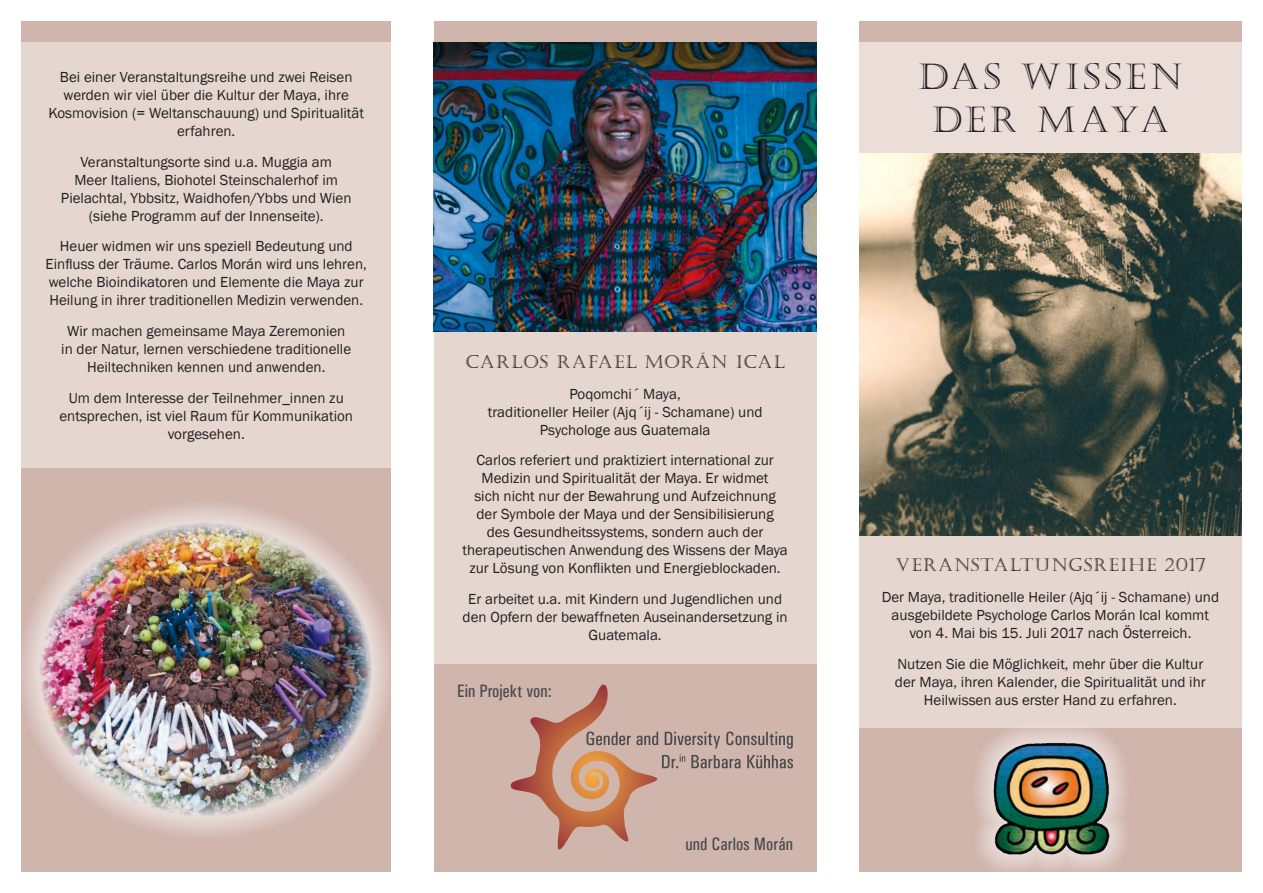
<style>
.page{position:relative;width:1263px;height:893px;background:#fff}
.page>*{position:absolute;margin:0;border:0;box-sizing:border-box;transform-origin:0 0}
.t1{font:36px/43.2px "Castellar";letter-spacing:.105em;color:#231f20;text-align:center}
.t2{font:18px "Castellar";letter-spacing:.06em;color:#231f20}
.t3{font:18px "Univers Condensed";color:#4b4c4d}
.t4{font:15px/18px "Franklin Gothic";color:#231f20;text-align:center}
</style>
<div class="page">
<div style="left:859px;top:21px;width:383px;height:851px;background:#d0b5ad"></div>
<div style="left:434px;top:21px;width:382px;height:851px;background:#d0b5ad"></div>
<div style="left:21px;top:21px;width:370px;height:851px;background:#d0b5ad"></div>
<img style="left:434px;top:43px;width:382px;height:289px">
<svg style="left:511px;top:685px;width:282px;height:165px"></svg>
<img style="left:859px;top:153px;width:383px;height:383px">
<svg style="left:22px;top:505px;width:368px;height:329px"></svg>
<img style="left:39px;top:521px;width:335px;height:298px">
<div style="left:434px;top:332px;width:382px;height:331px;background:#e6d6d0"></div>
<div style="left:21px;top:43px;width:370px;height:425px;background:#e6d6d0"></div>
<div style="left:859px;top:536px;width:383px;height:191px;background:#e6d6d0"></div>
<div style="left:859px;top:43px;width:383px;height:110px;background:#ebddd8"></div>
<svg style="left:972px;top:727px;width:158px;height:143px"></svg>
<img style="left:991px;top:742px;width:119px;height:114px">
<p class="t4" style="left:48px;top:68px;width:317px">Bei einer Veranstaltungsreihe und zwei Reisen werden wir viel über die Kultur der Maya, ihre Kosmovision (= Weltanschauung) und Spiritualität erfahren.</p>
<p class="t4" style="left:61px;top:153px;width:292px">Veranstaltungsorte sind u.a. Muggia am<br>Meer Italiens, Biohotel Steinschalerhof im Pielachtal, Ybbsitz, Waidhofen/Ybbs und Wien (siehe Programm auf der Innenseite).</p>
<p class="t4" style="left:46px;top:238px;width:323px">Heuer widmen wir uns speziell Bedeutung und Einfluss der Träume. Carlos Morán wird uns lehren, welche Bioindikatoren und Elemente die Maya zur Heilung in ihrer traditionellen Medizin verwenden.</p>
<p class="t4" style="left:61px;top:322px;width:291px">Wir machen gemeinsame Maya Zeremonien in der Natur, lernen verschiedene traditionelle<br>Heiltechniken kennen und anwenden.</p>
<p class="t4" style="left:59px;top:389px;width:295px">Um dem Interesse der Teilnehmer_innen zu entsprechen, ist viel Raum für Kommunikation vorgesehen.</p>
<p class="t2" style="left:465px;top:351px;width:321px">CARLOS RAFAEL MORÁN ICAL</p>
<p class="t4" style="left:488px;top:385px;width:276px">Poqomchi´ Maya,<br>traditioneller Heiler (Ajq´ij ‑ Schamane) und<br>Psychologe aus Guatemala</p>
<p class="t4" style="left:462px;top:452px;width:327px">Carlos referiert und praktiziert international zur Medizin und Spiritualität der Maya. Er widmet<br>sich nicht nur der Bewahrung und Aufzeichnung der Symbole der Maya und der Sensibilisierung<br>des Gesundheitssystems, sondern auch der therapeutischen Anwendung des Wissens der Maya zur Lösung von Konflikten und Energieblockaden.</p>
<p class="t4" style="left:463px;top:590px;width:327px">Er arbeitet u.a. mit Kindern und Jugendlichen und den Opfern der bewaffneten Auseinandersetzung in<br>Guatemala.</p>
<p class="t3" style="left:457px;top:680px;width:96px">Ein Projekt von:</p>
<p class="t3" style="left:685px;top:833px;width:109px">und Carlos Morán</p>
<h1 class="t1" style="left:918px;top:56px;width:266px">DAS WISSEN<br>DER MAYA</h1>
<p class="t2" style="left:895px;top:555px;width:311px">VERANSTALTUNGSREIHE 2017</p>
<p class="t4" style="left:882px;top:588px;width:339px">Der Maya, traditionelle Heiler (Ajq´ij - Schamane) und ausgebildete Psychologe Carlos Morán Ical kommt von 4. Mai bis 15. Juli 2017 nach Österreich.</p>
<p class="t4" style="left:895px;top:655px;width:312px">Nutzen Sie die Möglichkeit, mehr über die Kultur der Maya, ihren Kalender, die Spiritualität und ihr<br>Heilwissen aus erster Hand zu erfahren.</p>
</div>
